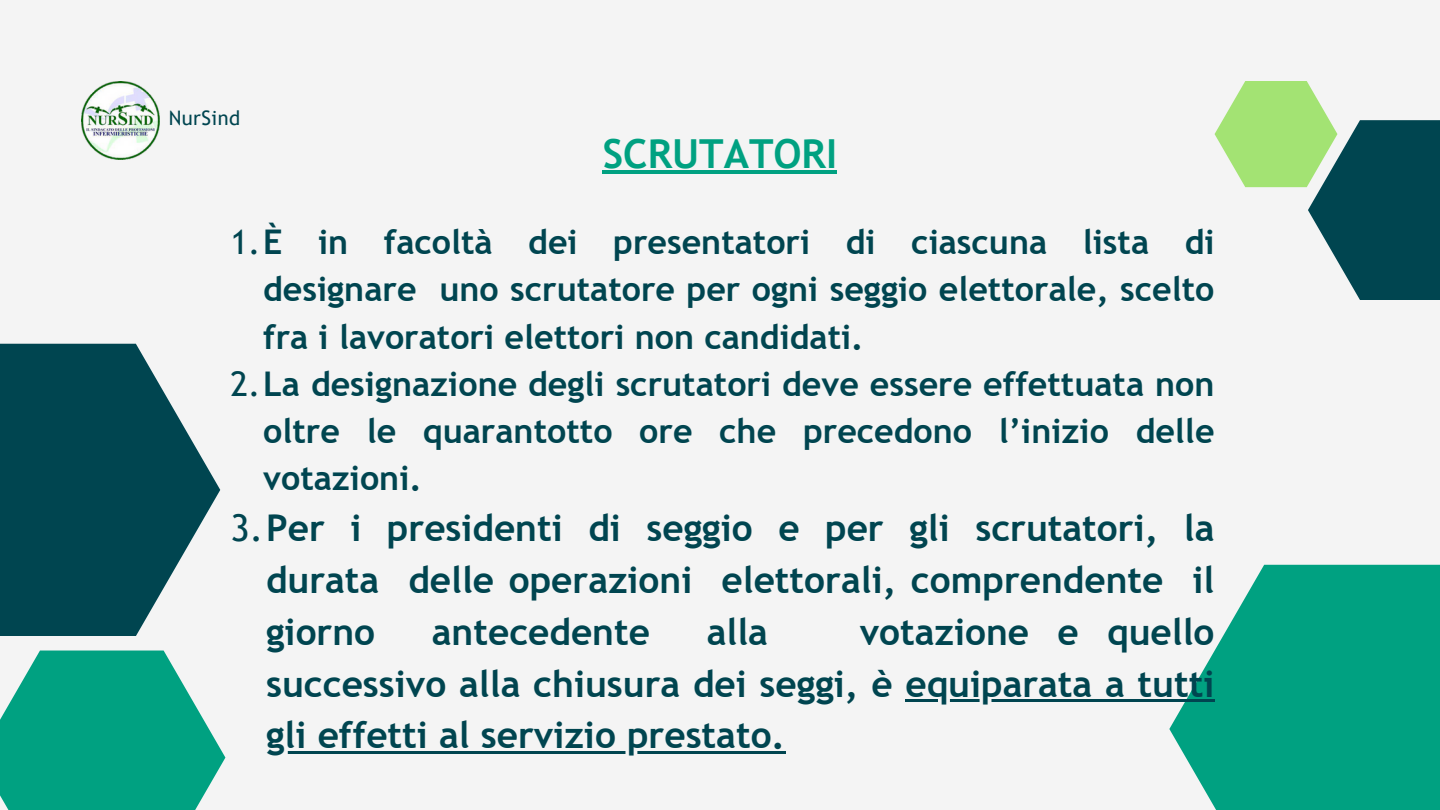
<style>
.page{position:relative;width:1440px;height:810px;background:#f4f4f4}
.page>*{position:absolute;margin:0;border:0;box-sizing:border-box;transform-origin:0 0}
.t1{font:700 40px "Trebuchet MS";color:#00a181}
.t2{font:700 37px/51.8px "Trebuchet MS";color:#004550;text-align:justify}
.t3{font:700 34px/47.2px "Trebuchet MS";color:#004550;text-align:justify}
.t4{font:20px "Trebuchet MS";letter-spacing:.025em;color:#004550}
.s1{font-weight:400}
</style>
<div class="page">
<img style="left:81px;top:81px;width:79px;height:79px">
<hr style="left:603px;top:171px;width:234px;height:3px;background:#00a181">
<svg style="left:0;top:344px;width:220px;height:292px;fill:#004550"></svg>
<svg style="left:1215px;top:81px;width:225px;height:219px"></svg>
<svg style="left:0;top:651px;width:225px;height:159px;background:#25ad92"></svg>
<svg style="left:1169px;top:565px;width:271px;height:245px;background:#23ad91"></svg>
<hr style="left:905px;top:699px;width:310px;height:3px;background:#004550">
<hr style="left:266px;top:751px;width:519px;height:3px;background:#004550">
<p class="t4" style="left:169px;top:106px;width:73px">NurSind</p>
<p class="t1" style="left:603px;top:131px;width:236px">SCRUTATORI</p>
<h1 class="t3" style="left:263px;top:218px;width:953px;text-indent:-33px"><span class="s1">1.</span>È in facoltà dei presentatori di ciascuna lista di designare uno scrutatore per ogni seggio elettorale, scelto fra i lavoratori elettori non candidati.</h1>
<p class="t3" style="left:263px;top:360px;width:953px;text-indent:-33px"><span class="s1">2.</span>La designazione degli scrutatori deve essere effettuata non oltre le quarantotto ore che precedono l’inizio delle votazioni.</p>
<p class="t2" style="left:266px;top:502px;width:950px;text-indent:-36px"><span class="s1">3.</span>Per i presidenti di seggio e per gli scrutatori, la durata delle operazioni elettorali, comprendente il giorno</p>
<p class="t2" style="left:266px;top:606px;width:950px;text-indent:594px">votazione e quello successivo alla chiusura dei seggi, è equiparata a tutti gli effetti al servizio prestato.</p>
<p class="t2" style="left:432px;top:606px;width:220px">antecedente</p>
<p class="t2" style="left:707px;top:606px;width:63px">alla</p>
</div>
